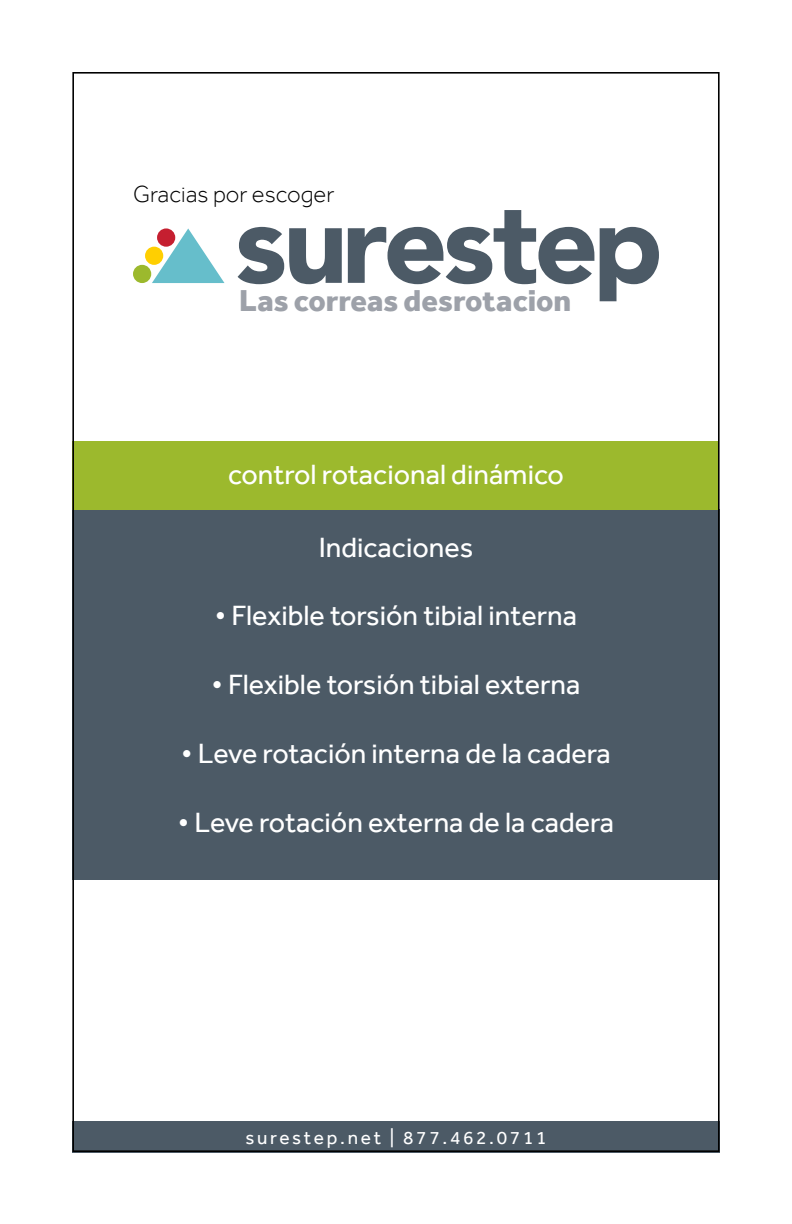
<style>
.page{position:relative;width:792px;height:1224px;background:#fff}
.page>*{position:absolute;margin:0;border:0;box-sizing:border-box;transform-origin:0 0}
.t1{font:800 31.2px "Effra";color:#9da1a9}
.t2{font:28.6px "Effra";color:#fff}
.t3{font:300 24px "Effra";color:#000}
.t4{font:19.2px "Effra";letter-spacing:.14em;color:#fff}
</style>
<div class="page">
<div style="left:73px;top:509px;width:647px;height:371px;background:#4c5a66"></div>
<div style="left:73px;top:1122px;width:647px;height:31px;background:#4c5a66"></div>
<div style="left:73px;top:441px;width:646px;height:68px;background:#9cb92d"></div>
<svg style="left:152px;top:228px;width:72px;height:55px"></svg>
<div style="left:133px;top:265px;width:18px;height:18px;background:#9cb92d;border-radius:50%"></div>
<div style="left:145px;top:247px;width:18px;height:18px;background:#ffcf01;border-radius:50%"></div>
<div style="left:157px;top:228px;width:18px;height:19px;background:#c51f30;border-radius:50%"></div>
<svg style="left:600px;top:227px;width:59px;height:74px"></svg>
<svg style="left:348px;top:210px;width:246px;height:74px"></svg>
<svg style="left:238px;top:227px;width:104px;height:57px"></svg>
<p class="t3" style="left:133px;top:180px;width:203px">Gracias por escoger</p>
<p class="t1" style="left:239px;top:281px;width:334px">Las correas desrotacion</p>
<p class="t2" style="left:228px;top:458px;width:337px">control rotacional dinámico</p>
<p class="t2" style="left:319px;top:530px;width:156px">Indicaciones</p>
<p class="t2" style="left:215px;top:599px;width:364px">• Flexible torsión tibial interna</p>
<p class="t2" style="left:212px;top:668px;width:370px">• Flexible torsión tibial externa</p>
<p class="t2" style="left:181px;top:737px;width:431px">• Leve rotación interna de la cadera</p>
<p class="t2" style="left:178px;top:805px;width:438px">• Leve rotación externa de la cadera</p>
<p class="t4" style="left:246px;top:1126px;width:303px">surestep.net | 877.462.0711</p>
</div>
